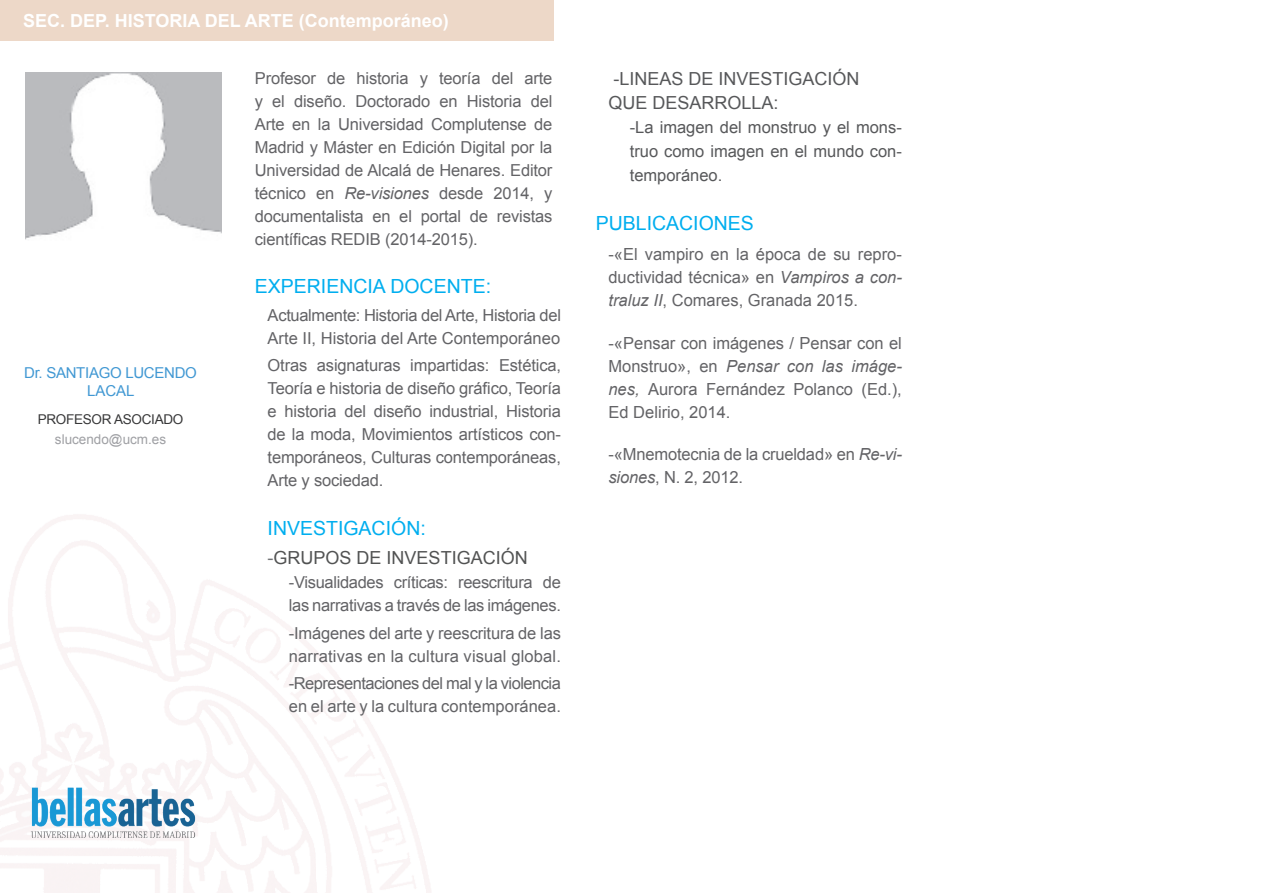
<style>
.page{position:relative;width:1263px;height:893px;background:#fff}
.page>*{position:absolute;margin:0;border:0;box-sizing:border-box;transform-origin:0 0}
.t1{font:19.5px "Arial";color:#00aeef}
.t2{font:700 18px "Arial";color:#fff}
.t3{font:18px/24px "Arial";color:#57585a}
.t4{font:18px "Arial";color:#525353}
.t5{font:16.65px/23px "Arial";color:#636366;text-align:justify}
.t6{font:16.5px/23px "Arial";letter-spacing:-.01em;color:#636366;text-align:justify}
.t7{font:16.5px/23px "Arial";letter-spacing:.01em;color:#636366}
.t8{font:16.5px/23px "Arial";letter-spacing:-.03em;color:#636366}
.t9{font:16.5px/24px "Arial";color:#57585a;text-align:justify}
.t10{font:15px/18px "Arial";letter-spacing:-.02em;color:#4198d3;text-align:center}
.t11{font:13.5px "Arial";letter-spacing:-.02em;color:#373738}
.t12{font:13.5px "Arial";color:#9fa0a4}
.s1{font-style:italic}
.s2{color:#727376}
</style>
<div class="page">
<img style="left:0;top:515px;width:431px;height:378px">
<img style="left:26px;top:72px;width:195px;height:167px">
<img style="left:30px;top:782px;width:165px;height:55px">
<div style="left:0;top:0;width:553px;height:40px;background:#edd8c8"></div>
<p class="t2" style="left:23px;top:8px;width:427px">SEC. DEP. HISTORIA DEL ARTE (Contemporáneo)</p>
<p class="t10" style="left:24px;top:364px;width:174px">Dr. SANTIAGO LUCENDO<br>LACAL</p>
<p class="t11" style="left:38px;top:410px;width:147px">PROFESOR ASOCIADO</p>
<p class="t12" style="left:55px;top:430px;width:113px">slucendo@ucm.es</p>
<p class="t6" style="left:255px;top:67px;width:299px">Profesor de historia y teoría del arte y el diseño. Doctorado en Historia del Arte en la Universidad Complutense de Madrid y Máster en Edición Digital por la Universidad de Alcalá de Henares. Editor técnico en <span class="s1">Re-visiones</span> desde 2014, y documentalista en el portal de revistas científicas REDIB (2014-2015).</p>
<p class="t1" style="left:255px;top:273px;width:238px">EXPERIENCIA DOCENTE:</p>
<p class="t6" style="left:268px;top:303px;width:295px">Actualmente: Historia del Arte, Historia del<br>Arte II, Historia del Arte Contemporáneo</p>
<p class="t6" style="left:268px;top:354px;width:295px">Otras asignaturas impartidas: Estética, Teoría e historia de diseño gráfico, Teoría e historia del diseño industrial, Historia de la moda, Movimientos artísticos con&shy;temporáneos, Culturas contemporáneas, Arte y sociedad.</p>
<p class="t1" style="left:268px;top:515px;width:160px">INVESTIGACIÓN:</p>
<p class="t4" style="left:268px;top:545px;width:262px"><span class="s2">-</span>GRUPOS DE INVESTIGACIÓN</p>
<p class="t6" style="left:289px;top:571px;width:274px">-Visualidades críticas: reescritura de las narrativas a través de las imágenes.</p>
<p class="t7" style="left:289px;top:621px;width:274px">-Imágenes del arte y reescritura de las narrativas en la cultura visual global.</p>
<p class="t8" style="left:289px;top:672px;width:274px">-Representaciones del mal y la violencia en el arte y la cultura contemporánea.</p>
<p class="t3" style="left:608px;top:67px;width:253px">-LINEAS DE INVESTIGACIÓN<br>QUE DESARROLLA:</p>
<p class="t9" style="left:630px;top:115px;width:274px">-La imagen del monstruo y el mons&shy;truo como imagen en el mundo con&shy;temporáneo.</p>
<p class="t1" style="left:596px;top:210px;width:160px">PUBLICACIONES</p>
<p class="t5" style="left:608px;top:243px;width:295px">-«El vampiro en la época de su repro&shy;ductividad técnica» en <span class="s1">Vampiros a con&shy;traluz II</span>, Comares, Granada 2015.</p>
<p class="t5" style="left:608px;top:331px;width:295px">-«Pensar con imágenes / Pensar con el Monstruo», en <span class="s1">Pensar con las imáge&shy;nes,</span> Aurora Fernández Polanco (Ed.), Ed Delirio, 2014.</p>
<p class="t5" style="left:608px;top:443px;width:295px">-«Mnemotecnia de la crueldad» en <span class="s1">Re-vi&shy;siones</span>, N. 2, 2012.</p>
</div>
